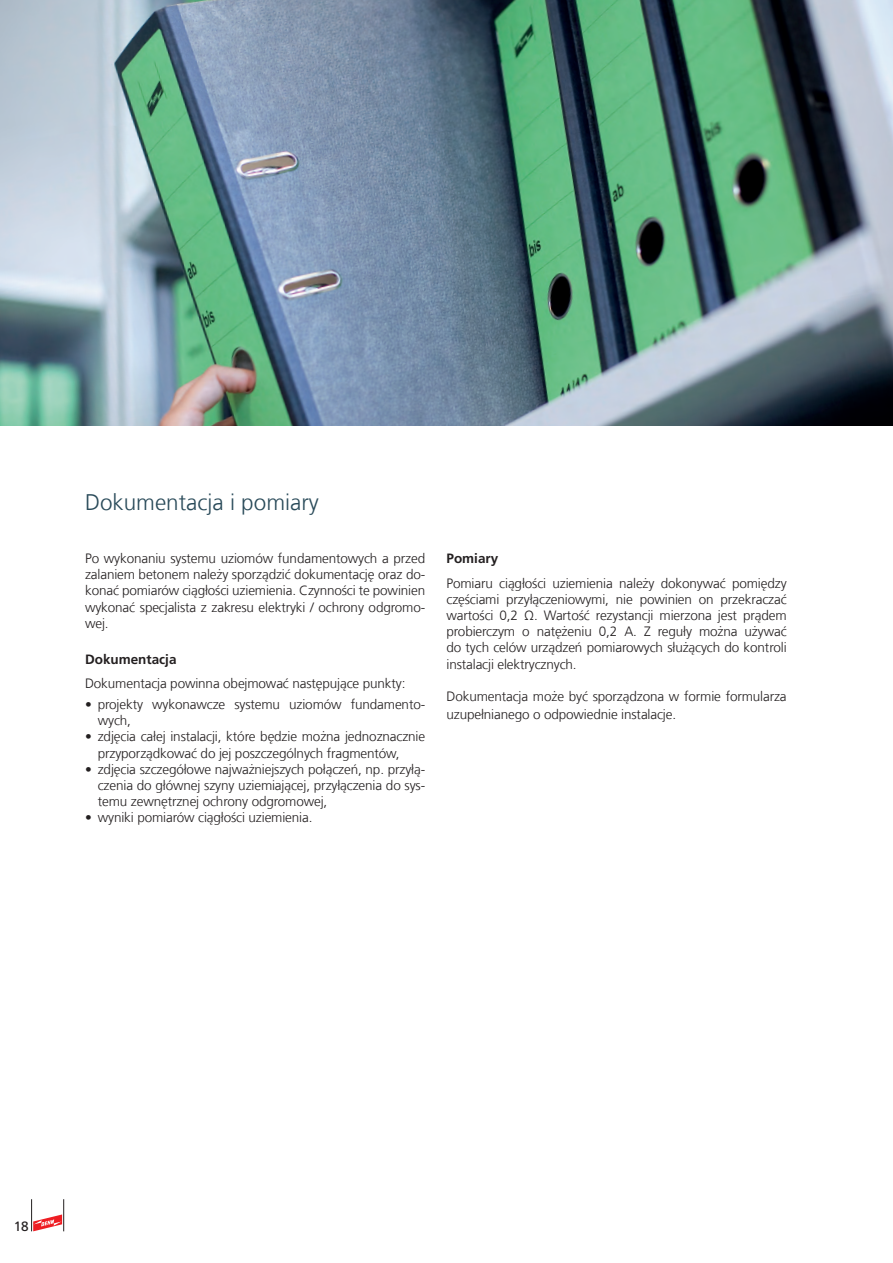
<style>
.page{position:relative;width:893px;height:1263px;background:#fff}
.page>*{position:absolute;margin:0;border:0;box-sizing:border-box;transform-origin:0 0}
.Headline_45_15pt_Ant{font:300 22.5px "Frutiger LT Com";color:#294a59}
.Copy_45_9pt_black{font:300 13.5px/16.2px "Frutiger LT Com";letter-spacing:-.01em;color:#231f20;text-align:justify}
.Copy_45_9_12pt_black{font:700 13.5px "Frutiger LT Com";color:#231f20}
.t1{font:13.5px "Frutiger LT Com";color:#231f20}
</style>
<div class="page">
<svg style="left:33px;top:1214px;width:29px;height:17px"></svg>
<hr style="left:31px;top:1199px;width:1px;height:32px;background:#231f20">
<hr style="left:63px;top:1199px;width:1px;height:32px;background:#231f20">
<img style="left:0;top:0;width:893px;height:425px">
<p class="Headline_45_15pt_Ant" style="left:85px;top:489px;width:235px">Dokumentacja i pomiary</p>
<p class="Copy_45_9pt_black" style="left:85px;top:550px;width:342px">Po wykonaniu systemu uziomów fundamentowych a przed zalaniem betonem należy sporządzić dokumentację oraz do&shy;konać pomiarów ciągłości uziemienia. Czynności te powinien wykonać specjalista z zakresu elektryki / ochrony odgromo&shy;wej.</p>
<p class="Copy_45_9_12pt_black" style="left:85px;top:651px;width:93px">Dokumentacja</p>
<p class="Copy_45_9pt_black" style="left:85px;top:676px;width:322px">Dokumentacja powinna obejmować następujące punkty:</p>
<p class="Copy_45_9pt_black" style="left:98px;top:696px;width:329px;text-indent:-13px">• projekty wykonawcze systemu uziomów fundamento&shy;wych,</p>
<p class="Copy_45_9pt_black" style="left:98px;top:729px;width:329px;text-indent:-13px">• zdjęcia całej instalacji, które będzie można jednoznacznie przyporządkować do jej poszczególnych fragmentów,</p>
<p class="Copy_45_9pt_black" style="left:98px;top:761px;width:329px;text-indent:-13px">• zdjęcia szczegółowe najważniejszych połączeń, np. przyłą&shy;czenia do głównej szyny uziemiającej, przyłączenia do sys&shy;temu zewnętrznej ochrony odgromowej,</p>
<p class="Copy_45_9pt_black" style="left:85px;top:810px;width:229px">• wyniki pomiarów ciągłości uziemienia.</p>
<p class="Copy_45_9_12pt_black" style="left:446px;top:550px;width:53px">Pomiary</p>
<p class="Copy_45_9pt_black" style="left:446px;top:575px;width:342px">Pomiaru ciągłości uziemienia należy dokonywać pomiędzy częściami przyłączeniowymi, nie powinien on przekraczać wartości 0,2 Ω. Wartość rezystancji mierzona jest prądem probierczym o natężeniu 0,2 A. Z reguły można używać do tych celów urządzeń pomiarowych służących do kontroli instalacji elektrycznych.</p>
<p class="Copy_45_9pt_black" style="left:446px;top:687px;width:342px;line-height:18px">Dokumentacja może być sporządzona w formie formularza uzupełnianego o odpowiednie instalacje.</p>
<p class="t1" style="left:14px;top:1218px;width:17px">18</p>
</div>
